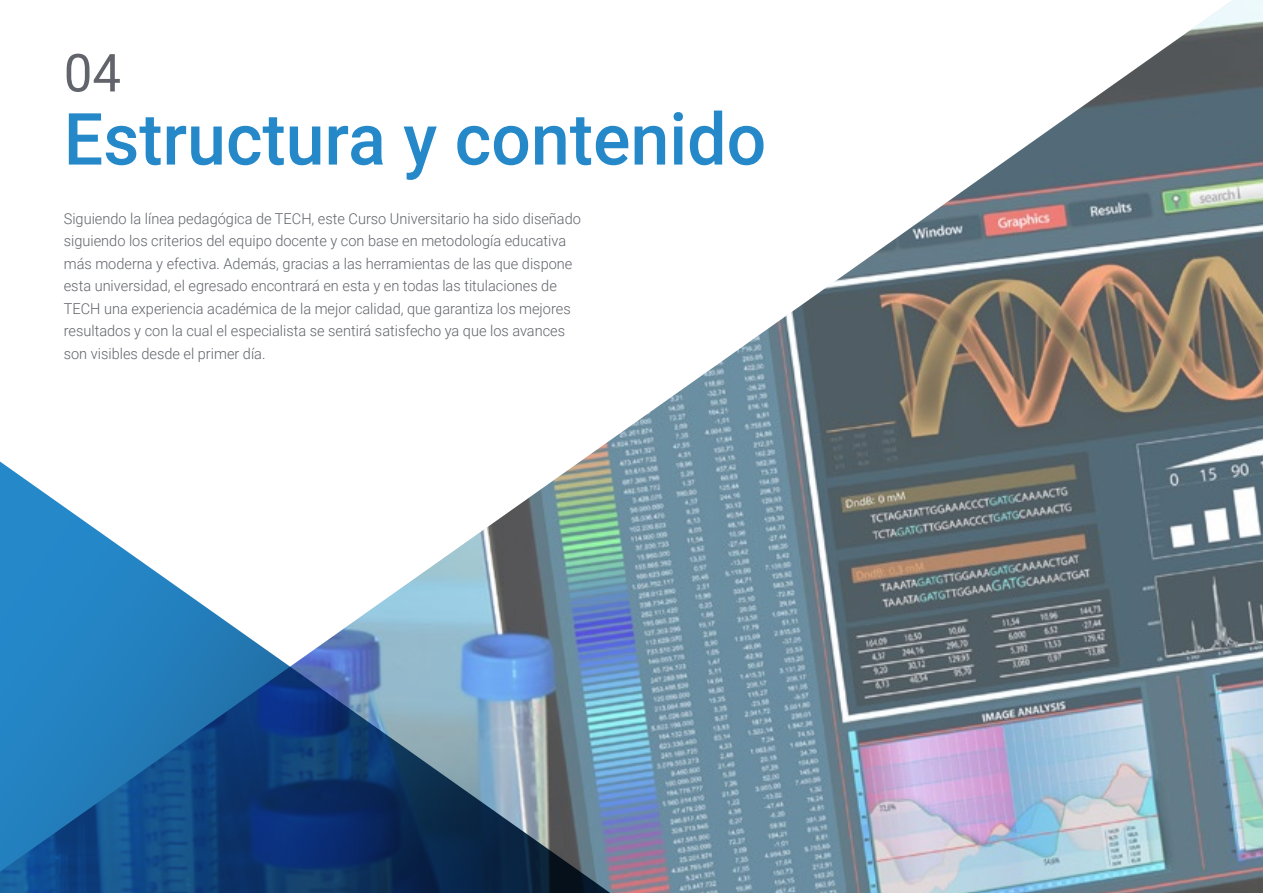
<style>
.page{position:relative;width:1263px;height:893px;background:#fff}
.page>*{position:absolute;margin:0;border:0;box-sizing:border-box;transform-origin:0 0}
.t1{font:500 72px "Roboto";color:#2488c9}
.t2{font:52.5px "Roboto";color:#61646a}
.t3{font:300 15px/22.5px "Roboto";color:#61646a}
</style>
<div class="page">
<img style="left:602px;top:0;width:661px;height:893px">
<svg style="left:0;top:446px;width:640px;height:447px"></svg>
<h2 class="t2" style="left:64px;top:36px;width:59px">04</h2>
<h1 class="t1" style="left:64px;top:89px;width:704px">Estructura y contenido</h1>
<p class="t3" style="left:64px;top:207px;width:519px">Siguiendo la línea pedagógica de TECH, este Curso Universitario ha sido diseñado siguiendo los criterios del equipo docente y con base en metodología educativa más moderna y efectiva. Además, gracias a las herramientas de las que dispone esta universidad, el egresado encontrará en esta y en todas las titulaciones de TECH una experiencia académica de la mejor calidad, que garantiza los mejores resultados y con la cual el especialista se sentirá satisfecho ya que los avances son visibles desde el primer día.</p>
</div>
